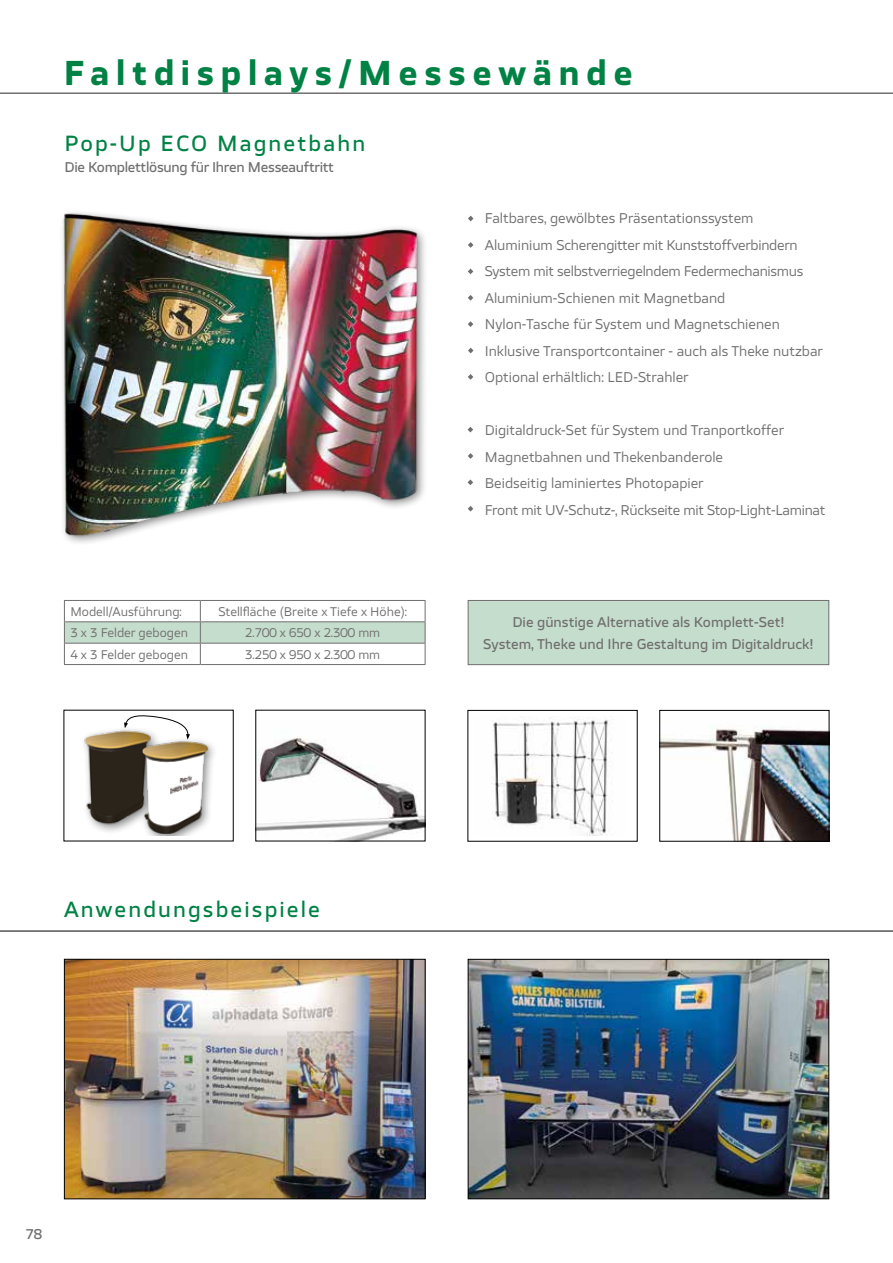
<style>
.page{position:relative;width:893px;height:1263px;background:#fff}
.page>*{position:absolute;margin:0;border:0;box-sizing:border-box;transform-origin:0 0}
.t1{font:700 33px "TT Severs";letter-spacing:.2em;color:#008244}
.t2{font:500 21px "TT Severs";letter-spacing:.1em;color:#008244}
.t3{font:13.5px/26.5px "TT Severs";color:#706f6f}
.t4{font:500 13.5px/22.5px "TT Severs";color:#706f6f;text-align:center}
.t5{font:500 13.5px "TT Severs";letter-spacing:-.02em;color:#706f6f}
.t6{font:12px "TT Severs";color:#706f6f}
</style>
<div class="page">
<hr style="left:0;top:92px;width:893px;height:2px;background:#706f6f">
<hr style="left:0;top:931px;width:893px;height:1px;background:#000">
<img style="left:257px;top:738px;width:166px;height:101px">
<img style="left:493px;top:717px;width:120px;height:119px">
<img style="left:661px;top:728px;width:166px;height:112px">
<div style="left:659px;top:710px;width:170px;height:132px;border:1px solid #000"></div>
<svg style="left:64px;top:600px;width:362px;height:64px"></svg>
<hr style="left:64px;top:664px;width:136px;height:1px;background:#706f6f">
<hr style="left:200px;top:664px;width:225px;height:1px;background:#706f6f">
<div style="left:468px;top:600px;width:361px;height:65px;background:#c5ddcc"></div>
<div style="left:468px;top:600px;width:361px;height:65px;border:1px solid #706f6f"></div>
<img style="left:66px;top:961px;width:357px;height:236px">
<div style="left:64px;top:959px;width:361px;height:240px;border:1px solid #000"></div>
<img style="left:62px;top:212px;width:363px;height:331px">
<img style="left:84px;top:729px;width:130px;height:105px">
<svg style="left:124px;top:715px;width:66px;height:25px"></svg>
<img style="left:470px;top:961px;width:357px;height:236px">
<div style="left:468px;top:959px;width:361px;height:240px;border:1px solid #000"></div>
<svg style="left:468px;top:242px;width:5px;height:6px"></svg>
<svg style="left:468px;top:269px;width:5px;height:5px"></svg>
<svg style="left:468px;top:295px;width:5px;height:6px"></svg>
<svg style="left:468px;top:321px;width:5px;height:6px"></svg>
<svg style="left:468px;top:216px;width:5px;height:5px"></svg>
<svg style="left:468px;top:348px;width:5px;height:5px"></svg>
<svg style="left:468px;top:374px;width:5px;height:6px"></svg>
<svg style="left:468px;top:427px;width:5px;height:5px"></svg>
<svg style="left:468px;top:453px;width:5px;height:6px"></svg>
<svg style="left:468px;top:479px;width:5px;height:6px"></svg>
<svg style="left:468px;top:506px;width:5px;height:6px"></svg>
<h1 class="t1" style="left:64px;top:51px;width:570px">Faltdisplays/Messewände</h1>
<h2 class="t2" style="left:64px;top:130px;width:302px">Pop-Up ECO Magnetbahn</h2>
<p class="t5" style="left:64px;top:159px;width:271px">Die Komplettlösung für Ihren Messeauftritt</p>
<p class="t6" style="left:70px;top:604px;width:113px">Modell/Ausführung:</p>
<p class="t6" style="left:218px;top:604px;width:190px">Stellfläche (Breite x Tiefe x Höhe):</p>
<p class="t6" style="left:70px;top:625px;width:119px">3 x 3 Felder gebogen</p>
<p class="t6" style="left:245px;top:625px;width:136px">2.700 x 650 x 2.300 mm</p>
<p class="t6" style="left:70px;top:646px;width:119px">4 x 3 Felder gebogen</p>
<p class="t6" style="left:245px;top:646px;width:136px">3.250 x 950 x 2.300 mm</p>
<p class="t3" style="left:485px;top:205px;width:340px">Faltbares, gewölbtes Präsentationssystem Aluminium Scherengitter mit Kunststoffverbindern System mit selbstverriegelndem Federmechanismus Aluminium-Schienen mit Magnetband<br>Nylon-Tasche für System und Magnetschienen Inklusive Transportcontainer - auch als Theke nutzbar Optional erhältlich: LED-Strahler</p>
<p class="t3" style="left:485px;top:417px;width:342px">Digitaldruck-Set für System und Tranportkoffer Magnetbahnen und Thekenbanderole<br>Beidseitig laminiertes Photopapier<br>Front mit UV-Schutz-, Rückseite mit Stop-Light-Laminat</p>
<p class="t4" style="left:483px;top:610px;width:332px">Die günstige Alternative als Komplett-Set!<br>System, Theke und Ihre Gestaltung im Digitaldruck!</p>
<h2 class="t2" style="left:64px;top:896px;width:258px">Anwendungsbeispiele</h2>
<p class="t4" style="left:26px;top:1222px;width:18px">78</p>
</div>
